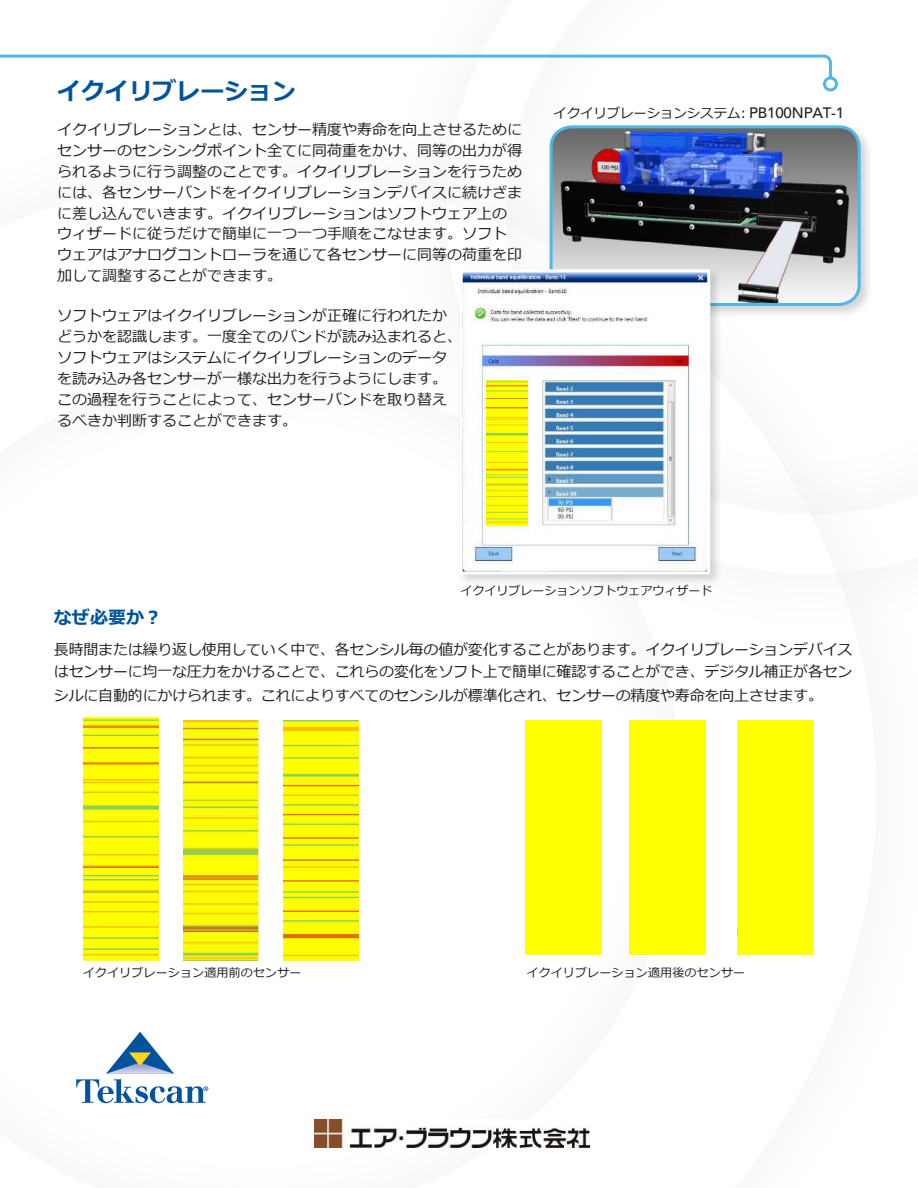
<style>
.page{position:relative;width:918px;height:1188px;background:#fff}
.page>*{position:absolute;margin:0;border:0;box-sizing:border-box;transform-origin:0 0}
.t1{font:700 24px "Meiryo";letter-spacing:-.005em;color:#01539e}
.t2{font:700 18px "Meiryo";color:#01539e}
.t3{font:15px/21px "Meiryo";color:#231f20}
.t4{font:13.5px "Meiryo";letter-spacing:-.01em;color:#231f20}
.t5{font:italic 12px "Meiryo";letter-spacing:.015em;color:#231f20}
.s1{font-family:"Avenir LT Std";font-weight:500;font-size:15px}
</style>
<div class="page">
<svg style="left:76px;top:1032px;width:132px;height:71px"></svg>
<div style="left:546px;top:122px;width:328px;height:197px;background:#231f20;opacity:.2"></div>
<img style="left:551px;top:127px;width:308px;height:177px">
<div style="left:550px;top:125px;width:311px;height:181px;border:3px solid #50b7e8;border-radius:21px"></div>
<div style="left:456px;top:266px;width:267px;height:321px;background:#231f20;opacity:.2"></div>
<img style="left:464px;top:273px;width:242px;height:297px">
<div style="left:460px;top:269px;width:250px;height:305px;border:3px solid #fff"></div>
<svg style="left:0;top:54px;width:833px;height:27px"></svg>
<div style="left:823px;top:76px;width:15px;height:16px;border:3px solid #50b7e8;border-radius:50%"></div>
<img style="left:83px;top:718px;width:75px;height:242px">
<img style="left:183px;top:720px;width:75px;height:240px">
<img style="left:283px;top:720px;width:75px;height:240px">
<div style="left:526px;top:721px;width:75px;height:234px;background:#ff0"></div>
<img style="left:486px;top:381px;width:41px;height:145px">
<div style="left:630px;top:721px;width:75px;height:234px;background:#ff0"></div>
<div style="left:738px;top:721px;width:75px;height:234px;background:#ff0"></div>
<img style="left:315px;top:1119px;width:275px;height:28px">
<h1 class="t1" style="left:57px;top:75px;width:240px">イクイリブレーション</h1>
<p class="t3" style="left:57px;top:120px;width:467px">イクイリブレーションとは、センサー精度や寿命を向上させるためにセンサーのセンシングポイント全てに同荷重をかけ、同等の出力が得られるように行う調整のことです。イクイリブレーションを行うためには、各センサーバンドをイクイリブレーションデバイスに続けざまに差し込んでいきます。イクイリブレーションはソフトウェア上のウィザードに従うだけで簡単に一つ一つ手順をこなせます。ソフトウェアはアナログコントローラを通じて各センサーに同等の荷重を印加して調整することができます。</p>
<p class="t3" style="left:57px;top:306px;width:407px">ソフトウェアはイクイリブレーションが正確に行われたかどうかを認識します。一度全てのバンドが読み込まれると、ソフトウェアはシステムにイクイリブレーションのデータを読み込み各センサーが一様な出力を行うようにします。この過程を行うことによって、センサーバンドを取り替えるべきか判断することができます。</p>
<p class="t4" style="left:553px;top:103px;width:292px">イクイリブレーションシステム: <span class="s1">PB100NPAT-1</span></p>
<p class="t5" style="left:461px;top:582px;width:253px">イクイリブレーションソフトウェアウィザード</p>
<p class="t2" style="left:54px;top:605px;width:110px">なぜ必要か？</p>
<p class="t3" style="left:54px;top:639px;width:800px;line-height:22.5px">長時間または繰り返し使用していく中で、各センシル毎の値が変化することがあります。イクイリブレーションデバイスはセンサーに均一な圧力をかけることで、これらの変化をソフト上で簡単に確認することができ、デジタル補正が各セン</p>
<p class="t3" style="left:54px;top:686px;width:771px">シルに自動的にかけられます。これによりすべてのセンシルが標準化され、センサーの精度や寿命を向上させます。</p>
<p class="t5" style="left:83px;top:964px;width:220px">イクイリブレーション適用前のセンサー</p>
<p class="t5" style="left:526px;top:964px;width:220px">イクイリブレーション適用後のセンサー</p>
</div>
